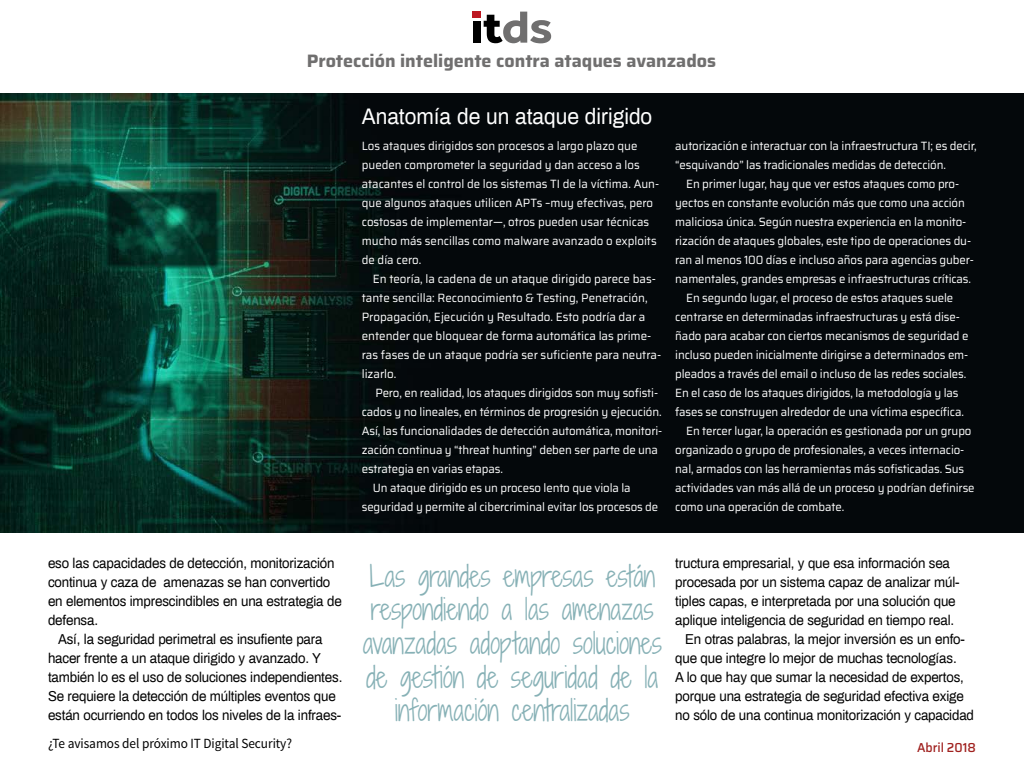
<style>
.page{position:relative;width:1024px;height:768px;background:#fff}
.page>*{position:absolute;margin:0;border:0;box-sizing:border-box;transform-origin:0 0}
.t1{font:28px/33.6px "Shadows Into Light Two";color:#87b1b6;text-align:center;scale:.9 1}
.t2{font:22px "Archivo";color:#fff;scale:.95 1}
.t3{font:700 18px "Saira";color:#706f6f}
.t4{font:14px/19px "Archivo";letter-spacing:-.01em;color:#000;scale:.95 1}
.t5{font:14px "Source Sans Pro";letter-spacing:-.005em;color:#000;scale:.95 1}
.t6{font:500 13px "Saira";color:#a0211f;scale:.95 1}
.t7{font:12px/19px "Saira";letter-spacing:-.01em;color:#fff;scale:.95 1}
.t8{font:12px/19px "Saira";letter-spacing:-.01em;color:#fff;scale:.96 1}
</style>
<div class="page">
<div style="left:473px;top:12px;width:8px;height:6px;background:#bd1822"></div>
<div style="left:473px;top:21px;width:8px;height:21px;background:#000"></div>
<svg style="left:484px;top:12px;width:67px;height:31px"></svg>
<img style="left:0;top:93px;width:1024px;height:440px">
<h3 class="t3" style="left:307px;top:47px;width:411px">Protección inteligente contra ataques avanzados</h3>
<h2 class="t2" style="left:362px;top:101px;width:307px">Anatomía de un ataque dirigido</h2>
<p class="t7" style="left:362px;top:136px;width:315px">Los ataques dirigidos son procesos a largo plazo que pueden comprometer la seguridad y dan acceso a los atacantes el control de los sistemas TI de la víctima. Aun&shy;que algunos ataques utilicen APTs –muy efectivas, pero costosas de implementar—, otros pueden usar técnicas mucho más sencillas como malware avanzado o exploits de día cero.</p>
<p class="t8" style="left:362px;top:269px;width:313px;text-indent:11px">En teoría, la cadena de un ataque dirigido parece bas&shy;tante sencilla: Reconocimiento &amp; Testing, Penetración, Propagación, Ejecución y Resultado. Esto podría dar a entender que bloquear de forma automática las prime&shy;ras fases de un ataque podría ser suficiente para neutra&shy;lizarlo.</p>
<p class="t7" style="left:375px;top:383px;width:299px">Pero, en realidad, los ataques dirigidos son muy sofisti-</p>
<p class="t7" style="left:362px;top:402px;width:317px">cados y no lineales, en términos de progresión y ejecución.</p>
<p class="t7" style="left:362px;top:421px;width:318px">Así, las funcionalidades de detección automática, monitori-</p>
<p class="t7" style="left:362px;top:440px;width:313px">zación continua y “threat hunting” deben ser parte de una</p>
<p class="t7" style="left:362px;top:459px;width:150px">estrategia en varias etapas.</p>
<p class="t7" style="left:373px;top:478px;width:273px">Un ataque dirigido es un proceso lento que viola la</p>
<p class="t7" style="left:362px;top:497px;width:314px">seguridad y permite al cibercriminal evitar los procesos de</p>
<p class="t7" style="left:675px;top:136px;width:319px">autorización e interactuar con la infraestructura TI; es decir, “esquivando” las tradicionales medidas de detección.</p>
<p class="t7" style="left:686px;top:174px;width:289px">En primer lugar, hay que ver estos ataques como pro-</p>
<p class="t7" style="left:675px;top:193px;width:306px">yectos en constante evolución más que como una acción</p>
<p class="t7" style="left:675px;top:212px;width:308px">maliciosa única. Según nuestra experiencia en la monito-</p>
<p class="t7" style="left:675px;top:231px;width:313px">rización de ataques globales, este tipo de operaciones du-</p>
<p class="t7" style="left:675px;top:250px;width:316px">ran al menos 100 días e incluso años para agencias guber-</p>
<p class="t7" style="left:675px;top:269px;width:313px">namentales, grandes empresas e infraestructuras críticas.</p>
<p class="t7" style="left:686px;top:288px;width:283px">En segundo lugar, el proceso de estos ataques suele</p>
<p class="t7" style="left:675px;top:307px;width:301px">centrarse en determinadas infraestructuras y está dise-</p>
<p class="t7" style="left:675px;top:326px;width:310px">ñado para acabar con ciertos mecanismos de seguridad e</p>
<p class="t7" style="left:675px;top:345px;width:310px">incluso pueden inicialmente dirigirse a determinados em-</p>
<p class="t7" style="left:675px;top:364px;width:308px">pleados a través del email o incluso de las redes sociales.</p>
<p class="t7" style="left:675px;top:383px;width:300px">En el caso de los ataques dirigidos, la metodología y las</p>
<p class="t7" style="left:675px;top:402px;width:305px">fases se construyen alrededor de una víctima específica.</p>
<p class="t7" style="left:686px;top:421px;width:302px">En tercer lugar, la operación es gestionada por un grupo</p>
<p class="t7" style="left:675px;top:440px;width:306px">organizado o grupo de profesionales, a veces internacio-</p>
<p class="t7" style="left:675px;top:459px;width:306px">nal, armados con las herramientas más sofisticadas. Sus</p>
<p class="t7" style="left:675px;top:478px;width:317px">actividades van más allá de un proceso y podrían definirse</p>
<p class="t7" style="left:675px;top:497px;width:179px">como una operación de combate.</p>
<p class="t4" style="left:48px;top:553px;width:311px">eso las capacidades de detección, monitorización continua y caza de amenazas se han convertido en elementos imprescindibles en una estrategia de defensa.</p>
<p class="t4" style="left:48px;top:629px;width:311px;text-indent:10px">Así, la seguridad perimetral es insufiente para hacer frente a un ataque dirigido y avanzado. Y también lo es el uso de soluciones independientes.<br>Se requiere la detección de múltiples eventos que están ocurriendo en todos los niveles de la infraes-</p>
<h1 class="t1" style="left:363px;top:559px;width:334px">Las grandes empresas están respondiendo a las amenazas avanzadas adoptando soluciones de gestión de seguridad de la información centralizadas</h1>
<p class="t4" style="left:675px;top:553px;width:291px">tructura empresarial, y que esa información sea</p>
<p class="t4" style="left:675px;top:572px;width:301px">procesada por un sistema capaz de analizar múl-</p>
<p class="t4" style="left:675px;top:591px;width:297px">tiples capas, e interpretada por una solución que</p>
<p class="t4" style="left:675px;top:610px;width:295px">aplique inteligencia de seguridad en tiempo real.</p>
<p class="t4" style="left:685px;top:629px;width:296px">En otras palabras, la mejor inversión es un enfo-</p>
<p class="t4" style="left:675px;top:648px;width:298px">que que integre lo mejor de muchas tecnologías.</p>
<p class="t4" style="left:675px;top:667px;width:305px">A lo que hay que sumar la necesidad de expertos,</p>
<p class="t4" style="left:675px;top:686px;width:305px">porque una estrategia de seguridad efectiva exige</p>
<p class="t4" style="left:675px;top:705px;width:316px">no sólo de una continua monitorización y capacidad</p>
<p class="t5" style="left:48px;top:734px;width:258px">¿Te avisamos del próximo IT Digital Security?</p>
<p class="t6" style="left:917px;top:738px;width:64px">Abril 2018</p>
</div>
